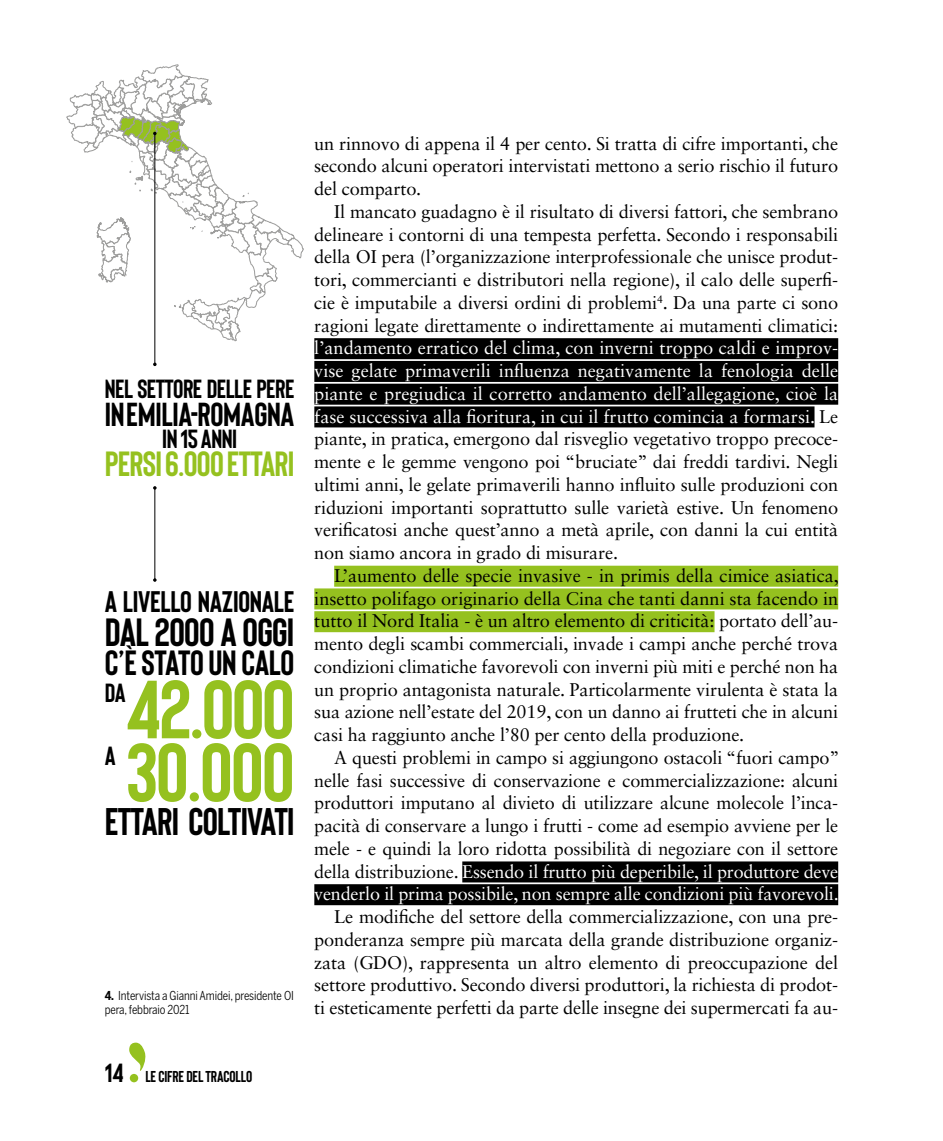
<style>
.page{position:relative;width:943px;height:1141px;background:#fff}
.page>*{position:absolute;margin:0;border:0;box-sizing:border-box;transform-origin:0 0}
.t1{font:700 82.25px "Bison";letter-spacing:-.025em;color:#95c11f}
.t2{font:700 39.38px "Bison";letter-spacing:-.02em;color:#000}
.t3{font:700 38.5px "Bison";letter-spacing:-.02em;color:#000}
.t4{font:700 35px "Bison";letter-spacing:-.02em;color:#95c11f}
.t5{font:700 35px "Bison";letter-spacing:-.01em;color:#000}
.t6{font:700 33.25px "Bison";letter-spacing:-.01em;color:#000}
.t7{font:700 29.75px "Bison";letter-spacing:-.01em;color:#000}
.t8{font:700 26.25px "Bison";letter-spacing:-.02em;color:#000}
.t9{font:18.38px/22.8px "Sabon LT Std";letter-spacing:-.01em;color:#000;text-align:justify}
.t10{font:700 15.75px "Bison";letter-spacing:-.01em;color:#000}
.t11{font:12.25px/14px "Benton Sans Cond";letter-spacing:-.01em;color:#000;scale:.95 1}
.s1{font-weight:700}
.s2{font-size:26.25px}
.s3{color:#fff}
</style>
<div class="page">
<div style="left:314px;top:338px;width:524px;height:21px;background:#000"></div>
<div style="left:314px;top:361px;width:524px;height:21px;background:#000"></div>
<div style="left:314px;top:384px;width:524px;height:21px;background:#000"></div>
<div style="left:314px;top:406px;width:500px;height:21px;background:#000"></div>
<div style="left:334px;top:566px;width:504px;height:21px;background:#95c11f"></div>
<div style="left:314px;top:588px;width:524px;height:21px;background:#95c11f"></div>
<div style="left:314px;top:611px;width:400px;height:21px;background:#95c11f"></div>
<div style="left:462px;top:861px;width:376px;height:21px;background:#000"></div>
<div style="left:314px;top:884px;width:524px;height:21px;background:#000"></div>
<hr style="left:154px;top:133px;width:1px;height:231px;background:#000">
<svg style="left:66px;top:64px;width:238px;height:279px"></svg>
<hr style="left:154px;top:488px;width:1px;height:92px;background:#000">
<svg style="left:153px;top:486px;width:4px;height:4px"></svg>
<svg style="left:153px;top:578px;width:4px;height:4px"></svg>
<svg style="left:129px;top:1043px;width:17px;height:28px"></svg>
<div style="left:130px;top:1074px;width:8px;height:8px;background:#95c11f;border-radius:50%"></div>
<h3 class="t8" style="left:105px;top:372px;width:191px">NEL SETTORE DELLE PERE</h3>
<h3 class="t6" style="left:105px;top:393px;width:191px">IN EMILIA-ROMAGNA</h3>
<h3 class="t8" style="left:162px;top:422px;width:76px">IN 15 ANNI</h3>
<h3 class="t4" style="left:105px;top:441px;width:191px">PERSI 6.000 ETTARI</h3>
<h3 class="t7" style="left:105px;top:583px;width:191px">A LIVELLO NAZIONALE</h3>
<h2 class="t2" style="left:105px;top:606px;width:191px">DAL 2000 A OGGI</h2>
<h3 class="t5" style="left:105px;top:640px;width:191px">C’È STATO UN CALO</h3>
<h3 class="t8" style="left:105px;top:675px;width:22px">DA</h3>
<h1 class="t1" style="left:126px;top:656px;width:170px">42.000</h1>
<h3 class="t8" style="left:105px;top:738px;width:12px">A</h3>
<h1 class="t1" style="left:126px;top:719px;width:170px">30.000</h1>
<h3 class="t3" style="left:105px;top:796px;width:191px">ETTARI COLTIVATI</h3>
<p class="t11" style="left:105px;top:988px;width:201px"><span class="s1">4.</span> Intervista a Gianni Amidei, presidente OI pera, febbraio 2021</p>
<p class="t10" style="left:105px;top:1067px;width:149px"><span class="s2">14</span> LE CIFRE DEL TRACOLLO</p>
<p class="t9" style="left:314px;top:132px;width:525px">un rinnovo di appena il 4 per cento. Si tratta di cifre importanti, che secondo alcuni operatori intervistati mettono a serio rischio il futuro del comparto.</p>
<p class="t9" style="left:314px;top:200px;width:525px;text-indent:20px">Il mancato guadagno è il risultato di diversi fattori, che sembrano delineare i contorni di una tempesta perfetta. Secondo i responsabili della OI pera (l’organizzazione interprofessionale che unisce produt&shy;tori, commercianti e distributori nella regione), il calo delle superfi&shy;cie è imputabile a diversi ordini di problemi<sup>4</sup>. Da una parte ci sono ragioni legate direttamente o indirettamente ai mutamenti climatici:</p>
<p class="t9" style="left:314px;top:336px;width:525px"><span class="s3">l’andamento erratico del clima, con inverni troppo caldi e improv&shy;vise gelate primaverili influenza negativamente la fenologia delle piante e pregiudica il corretto andamento dell’allegagione, cioè la fase successiva alla fioritura, in cui il frutto comincia a formarsi.</span> Le piante, in pratica, emergono dal risveglio vegetativo troppo precoce&shy;mente e le gemme vengono poi “bruciate” dai freddi tardivi. Negli ultimi anni, le gelate primaverili hanno influito sulle produzioni con riduzioni importanti soprattutto sulle varietà estive. Un fenomeno verificatosi anche quest’anno a metà aprile, con danni la cui entità non siamo ancora in grado di misurare.</p>
<p class="t9" style="left:314px;top:564px;width:526px;text-indent:20px">L’aumento delle specie invasive - in primis della cimice asiatica, insetto polifago originario della Cina che tanti danni sta facendo in tutto il Nord Italia - è un altro elemento di criticità: portato dell’au&shy;mento degli scambi commerciali, invade i campi anche perché trova condizioni climatiche favorevoli con inverni più miti e perché non ha un proprio antagonista naturale. Particolarmente virulenta è stata la sua azione nell’estate del 2019, con un danno ai frutteti che in alcuni casi ha raggiunto anche l’80 per cento della produzione.</p>
<p class="t9" style="left:314px;top:746px;width:526px;text-indent:20px">A questi problemi in campo si aggiungono ostacoli “fuori campo” nelle fasi successive di conservazione e commercializzazione: alcuni produttori imputano al divieto di utilizzare alcune molecole l’inca&shy;pacità di conservare a lungo i frutti - come ad esempio avviene per le mele - e quindi la loro ridotta possibilità di negoziare con il settore della distribuzione. <span class="s3">Essendo il frutto più deperibile, il produttore deve venderlo il prima possibile, non sempre alle condizioni più favorevoli.</span></p>
<p class="t9" style="left:314px;top:905px;width:525px;text-indent:20px">Le modifiche del settore della commercializzazione, con una pre&shy;ponderanza sempre più marcata della grande distribuzione organiz&shy;zata (GDO), rappresenta un altro elemento di preoccupazione del settore produttivo. Secondo diversi produttori, la richiesta di prodot&shy;ti esteticamente perfetti da parte delle insegne dei supermercati fa au-</p>
</div>
